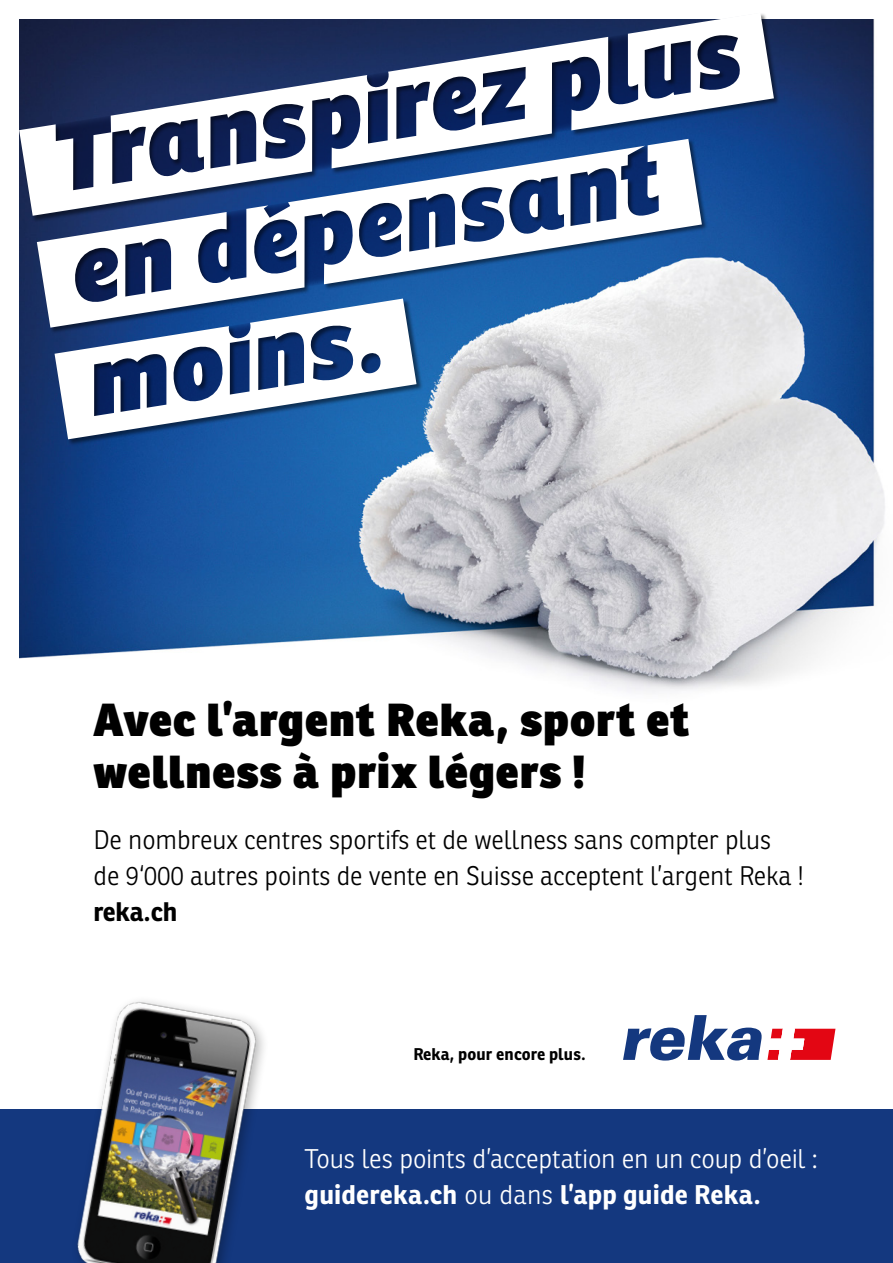
<style>
.page{position:relative;width:893px;height:1263px;background:#fff}
.page>*{position:absolute;margin:0;border:0;box-sizing:border-box;transform-origin:0 0}
.t1{font:800 45px/52.5px "Ronnia Basic";letter-spacing:.02em;color:#000}
.t2{font:300 26.25px/36px "Ronnia Basic";letter-spacing:-.01em;color:#fff}
.t3{font:300 26.1px/36px "Ronnia Basic";letter-spacing:-.005em;color:#000}
.t4{font:700 26.1px "Ronnia Basic";letter-spacing:-.005em;color:#000}
.t5{font:700 16.5px "Ronnia Basic";letter-spacing:.01em;color:#000}
.s1{font-weight:700}
</style>
<div class="page">
<img style="left:19px;top:19px;width:866px;height:673px">
<div style="left:0;top:1110px;width:893px;height:153px;background:#14387f"></div>
<svg style="left:623px;top:1015px;width:212px;height:45px"></svg>
<img style="left:43px;top:1000px;width:248px;height:263px">
<svg style="left:37px;top:222px;width:665px;height:106px"></svg>
<div style="left:54px;top:298px;width:369px;height:148px;background:#000;opacity:.5"></div>
<svg style="left:55px;top:299px;width:361px;height:140px"></svg>
<div style="left:19px;top:13px;width:761px;height:209px;background:#000;opacity:.5"></div>
<svg style="left:19px;top:13px;width:755px;height:203px"></svg>
<h1 class="t1" style="left:94px;top:693px;width:597px">Avec l’argent Reka, sport et wellness à prix légers !</h1>
<p class="t3" style="left:94px;top:821px;width:712px">De nombreux centres sportifs et de wellness sans compter plus<br>de 9‘000 autres points de vente en Suisse acceptent l’argent Reka !</p>
<p class="t4" style="left:94px;top:895px;width:85px">reka.ch</p>
<p class="t5" style="left:413px;top:1043px;width:174px">Reka, pour encore plus.</p>
<p class="t2" style="left:305px;top:1140px;width:515px">Tous les points d’acceptation en un coup d’oeil : <span class="s1">guidereka.ch</span> ou dans <span class="s1">l’app guide Reka.</span></p>
</div>
